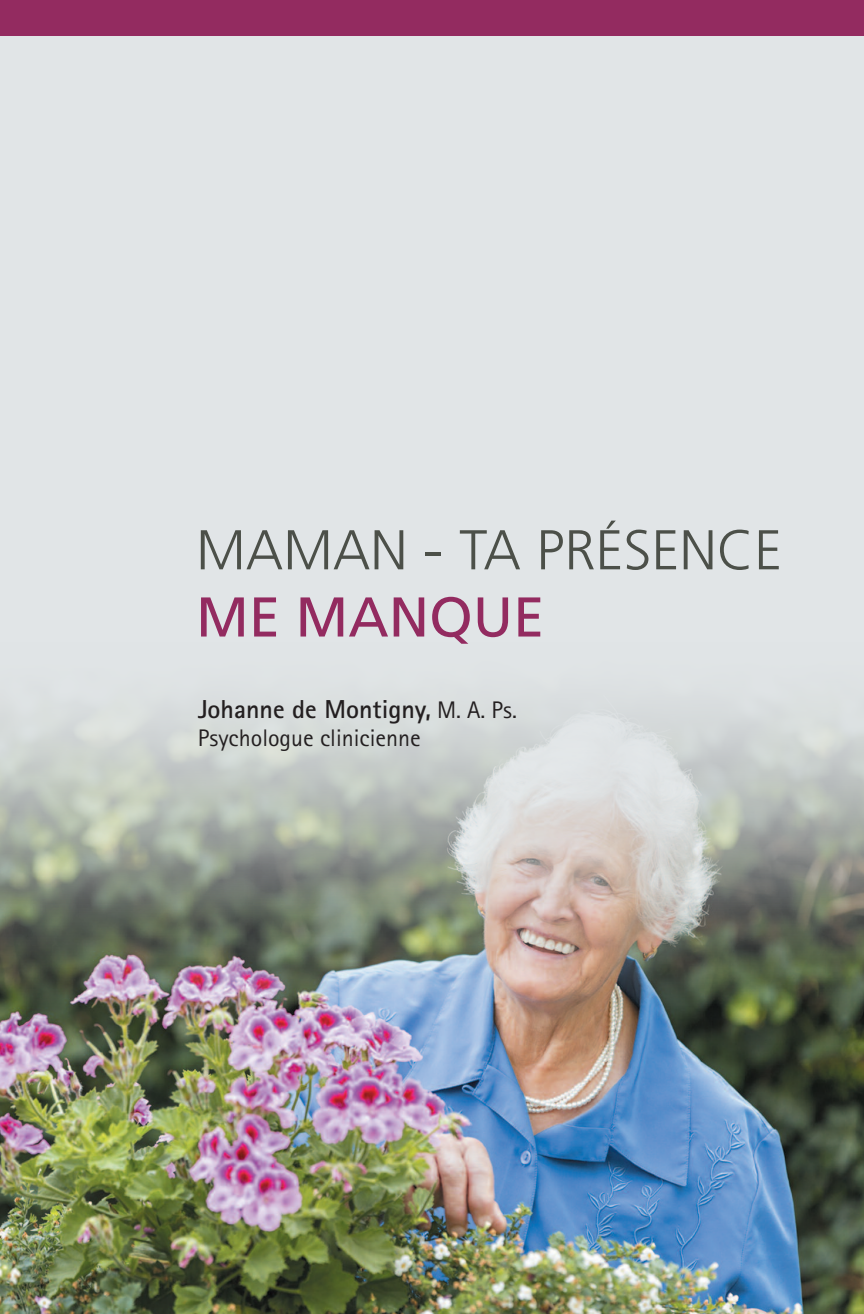
<style>
.page{position:relative;width:864px;height:1314px;background:#e1e5e7}
.page>*{position:absolute;margin:0;border:0;box-sizing:border-box;transform-origin:0 0}
.t1{font:300 56px "Frutiger";color:#4c5049}
.t2{font:56px "Frutiger";color:#932b60}
.t3{font:700 26px "Rotis Sans Serif";color:#231f20}
.t4{font:24px "Rotis Sans Serif";color:#231f20}
.s1{font-weight:400;font-size:24px}
</style>
<div class="page">
<img style="left:0;top:1006px;width:864px;height:308px">
<img style="left:0;top:916px;width:864px;height:90px">
<svg style="left:0;top:709px;width:864px;height:207px"></svg>
<div style="left:0;top:0;width:864px;height:36px;background:#932b60"></div>
<h1 class="t1" style="left:196px;top:527px;width:588px">MAMAN - TA PRÉSENCE</h1>
<h1 class="t2" style="left:196px;top:595px;width:350px">ME MANQUE</h1>
<p class="t3" style="left:198px;top:700px;width:320px">Johanne de Montigny, <span class="s1">M. A. Ps.</span></p>
<p class="t4" style="left:198px;top:729px;width:224px">Psychologue clinicienne</p>
</div>
